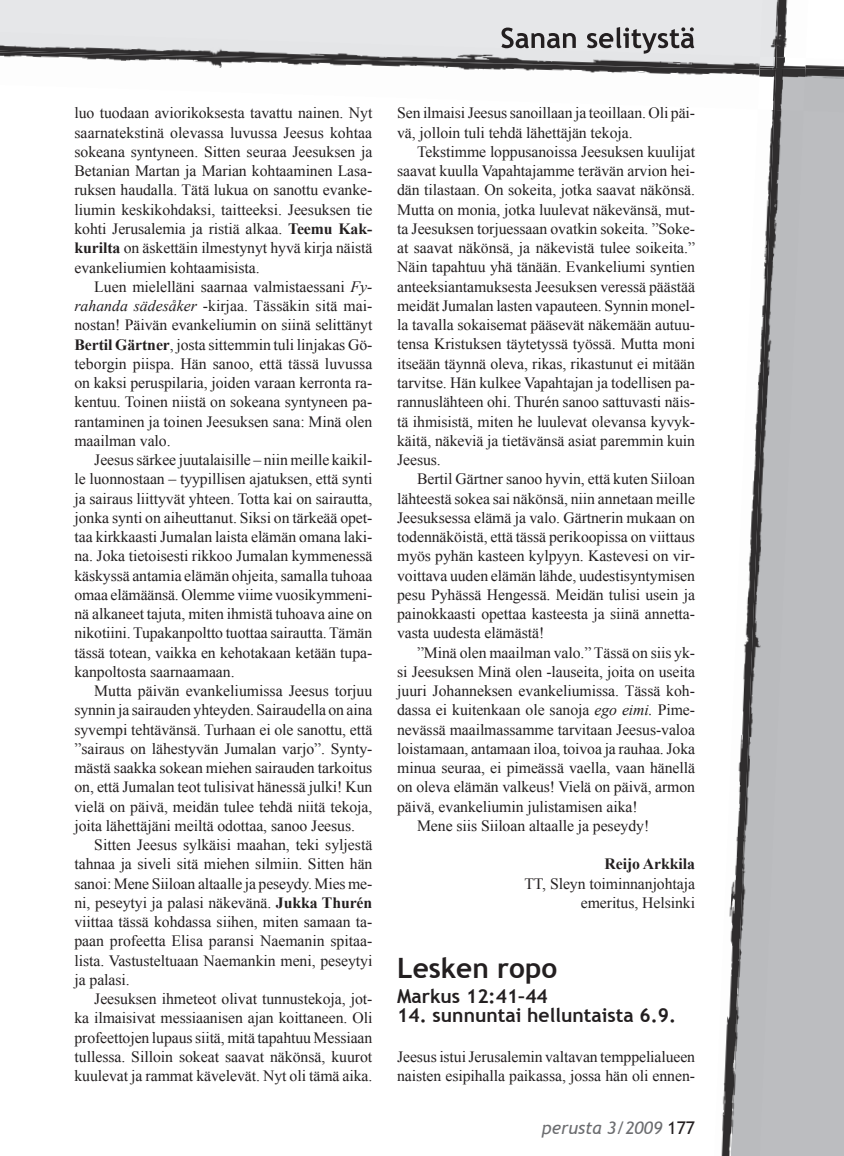
<style>
.page{position:relative;width:844px;height:1156px;background:#fff}
.page>*{position:absolute;margin:0;border:0;box-sizing:border-box;transform-origin:0 0}
.t1{font:700 28px "Trebuchet MS";color:#231f20}
.t2{font:700 19.25px "Trebuchet MS";color:#231f20}
.t3{font:italic 17.5px "Trebuchet MS";color:#6c6d70}
.t4{font:15.75px/19.2px "Times New Roman";letter-spacing:-.005em;color:#231f20;text-align:justify}
.t5{font:700 15.75px "Times New Roman";letter-spacing:-.005em;color:#231f20}
.s1{font-weight:700}
.s2{font-style:italic}
.s3{font-style:normal;color:#231f20}
</style>
<div class="page">
<div style="left:809px;top:113px;width:34px;height:1043px;background:#bcbdc0"></div>
<div style="left:0;top:0;width:712px;height:32px;background:#e6e7e9"></div>
<img style="left:525px;top:65px;width:318px;height:10px">
<img style="left:809px;top:69px;width:34px;height:44px">
<img style="left:0;top:32px;width:712px;height:38px">
<img style="left:712px;top:0;width:97px;height:1156px">
<img style="left:730px;top:110px;width:73px;height:1046px">
<img style="left:759px;top:0;width:19px;height:57px">
<img style="left:757px;top:57px;width:48px;height:53px">
<svg style="left:773px;top:57px;width:3px;height:13px"></svg>
<img style="left:774px;top:68px;width:31px;height:43px">
<img style="left:759px;top:57px;width:14px;height:13px">
<svg style="left:501px;top:27px;width:193px;height:27px;background:#aeaeaf"></svg>
<p class="t4" style="left:74px;top:104px;width:299px">luo tuodaan aviorikoksesta tavattu nainen. Nyt saarnatekstinä olevassa luvussa Jeesus kohtaa sokeana syntyneen. Sitten seuraa Jeesuksen ja Betanian Martan ja Marian kohtaaminen Lasa&shy;ruksen haudalla. Tätä lukua on sanottu evanke&shy;liumin keskikohdaksi, taitteeksi. Jeesuksen tie kohti Jerusalemia ja ristiä alkaa. <span class="s1">Teemu Kak&shy;kurilta</span> on äskettäin ilmestynyt hyvä kirja näistä evankeliumien kohtaamisista.</p>
<p class="t4" style="left:74px;top:277px;width:299px;text-indent:20px">Luen mielelläni saarnaa valmistaessani <span class="s2">Fy&shy;rahanda sädesåker</span> -kirjaa. Tässäkin sitä mai&shy;nostan! Päivän evankeliumin on siinä selittänyt <span class="s1">Bertil Gärtner</span>, josta sittemmin tuli linjakas Gö&shy;teborgin piispa. Hän sanoo, että tässä luvussa on kaksi peruspilaria, joiden varaan kerronta ra&shy;kentuu. Toinen niistä on sokeana syntyneen pa&shy;rantaminen ja toinen Jeesuksen sana: Minä olen maailman valo.</p>
<p class="t4" style="left:74px;top:450px;width:299px;text-indent:20px">Jeesus särkee juutalaisille – niin meille kaikil&shy;le luonnostaan – tyypillisen ajatuksen, että synti ja sairaus liittyvät yhteen. Totta kai on sairautta, jonka synti on aiheuttanut. Siksi on tärkeää opet&shy;taa kirkkaasti Jumalan laista elämän omana laki&shy;na. Joka tietoisesti rikkoo Jumalan kymmenessä käskyssä antamia elämän ohjeita, samalla tuhoaa omaa elämäänsä. Olemme viime vuosikymmeni&shy;nä alkaneet tajuta, miten ihmistä tuhoava aine on nikotiini. Tupakanpoltto tuottaa sairautta. Tämän tässä totean, vaikka en kehotakaan ketään tupa&shy;kanpoltosta saarnaamaan.</p>
<p class="t4" style="left:74px;top:681px;width:299px;text-indent:20px">Mutta päivän evankeliumissa Jeesus torjuu synnin ja sairauden yhteyden. Sairaudella on aina syvempi tehtävänsä. Turhaan ei ole sanottu, että ”sairaus on lähestyvän Jumalan varjo”. Synty&shy;mästä saakka sokean miehen sairauden tarkoitus on, että Jumalan teot tulisivat hänessä julki! Kun vielä on päivä, meidän tulee tehdä niitä tekoja, joita lähettäjäni meiltä odottaa, sanoo Jeesus.</p>
<p class="t4" style="left:74px;top:835px;width:299px;text-indent:20px">Sitten Jeesus sylkäisi maahan, teki syljestä tahnaa ja siveli sitä miehen silmiin. Sitten hän sanoi: Mene Siiloan altaalle ja peseydy. Mies me&shy;ni, peseytyi ja palasi näkevänä. <span class="s1">Jukka Thurén </span>viittaa tässä kohdassa siihen, miten samaan ta&shy;paan profeetta Elisa paransi Naemanin spitaa&shy;lista. Vastusteltuaan Naemankin meni, peseytyi ja palasi.</p>
<p class="t4" style="left:74px;top:989px;width:299px;text-indent:20px">Jeesuksen ihmeteot olivat tunnustekoja, jot&shy;ka ilmaisivat messiaanisen ajan koittaneen. Oli profeettojen lupaus siitä, mitä tapahtuu Messiaan tullessa. Silloin sokeat saavat näkönsä, kuurot kuulevat ja rammat kävelevät. Nyt oli tämä aika.</p>
<p class="t4" style="left:397px;top:104px;width:299px">Sen ilmaisi Jeesus sanoillaan ja teoillaan. Oli päi&shy;vä, jolloin tuli tehdä lähettäjän tekoja.</p>
<p class="t4" style="left:397px;top:142px;width:299px;text-indent:20px">Tekstimme loppusanoissa Jeesuksen kuulijat saavat kuulla Vapahtajamme terävän arvion hei&shy;dän tilastaan. On sokeita, jotka saavat näkönsä.<br>Mutta on monia, jotka luulevat näkevänsä, mut&shy;ta Jeesuksen torjuessaan ovatkin sokeita. ”Soke&shy;at saavat näkönsä, ja näkevistä tulee soikeita.” Näin tapahtuu yhä tänään. Evankeliumi syntien anteeksiantamuksesta Jeesuksen veressä päästää meidät Jumalan lasten vapauteen. Synnin monel&shy;la tavalla sokaisemat pääsevät näkemään autuu&shy;tensa Kristuksen täytetyssä työssä. Mutta moni itseään täynnä oleva, rikas, rikastunut ei mitään tarvitse. Hän kulkee Vapahtajan ja todellisen pa&shy;rannuslähteen ohi. Thurén sanoo sattuvasti näis&shy;tä ihmisistä, miten he luulevat olevansa kyvyk&shy;käitä, näkeviä ja tietävänsä asiat paremmin kuin Jeesus.</p>
<p class="t4" style="left:397px;top:469px;width:299px;text-indent:20px">Bertil Gärtner sanoo hyvin, että kuten Siiloan lähteestä sokea sai näkönsä, niin annetaan meille Jeesuksessa elämä ja valo. Gärtnerin mukaan on todennäköistä, että tässä perikoopissa on viittaus myös pyhän kasteen kylpyyn. Kastevesi on vir&shy;voittava uuden elämän lähde, uudestisyntymisen pesu Pyhässä Hengessä. Meidän tulisi usein ja painokkaasti opettaa kasteesta ja siinä annetta&shy;vasta uudesta elämästä!</p>
<p class="t4" style="left:417px;top:642px;width:279px">”Minä olen maailman valo.” Tässä on siis yk-</p>
<p class="t4" style="left:397px;top:662px;width:299px">si Jeesuksen Minä olen -lauseita, joita on useita</p>
<p class="t4" style="left:397px;top:681px;width:299px">juuri Johanneksen evankeliumissa. Tässä koh-</p>
<p class="t4" style="left:397px;top:700px;width:299px">dassa ei kuitenkaan ole sanoja <span class="s2">ego eimi.</span> Pime-</p>
<p class="t4" style="left:397px;top:719px;width:299px">nevässä maailmassamme tarvitaan Jeesus-valoa</p>
<p class="t4" style="left:397px;top:739px;width:299px">loistamaan, antamaan iloa, toivoa ja rauhaa. Joka</p>
<p class="t4" style="left:397px;top:758px;width:299px">minua seuraa, ei pimeässä vaella, vaan hänellä</p>
<p class="t4" style="left:397px;top:777px;width:299px">on oleva elämän valkeus! Vielä on päivä, armon</p>
<p class="t4" style="left:397px;top:796px;width:242px">päivä, evankeliumin julistamisen aika!</p>
<p class="t4" style="left:417px;top:816px;width:234px">Mene siis Siiloan altaalle ja peseydy!</p>
<p class="t5" style="left:604px;top:855px;width:92px">Reijo Arkkila</p>
<p class="t4" style="left:524px;top:873px;width:172px;text-align:right">TT, Sleyn toiminnanjohtaja emeritus, Helsinki</p>
<h1 class="t1" style="left:397px;top:952px;width:162px">Lesken ropo</h1>
<p class="t2" style="left:397px;top:984px;width:152px">Markus 12:41–44</p>
<p class="t2" style="left:397px;top:1004px;width:280px">14. sunnuntai helluntaista 6.9.</p>
<p class="t4" style="left:397px;top:1047px;width:299px">Jeesus istui Jerusalemin valtavan temppelialueen naisten esipihalla paikassa, jossa hän oli ennen-</p>
<p class="t3" style="left:542px;top:1117px;width:154px">perusta 3/2009 <span class="s3">177</span></p>
</div>
